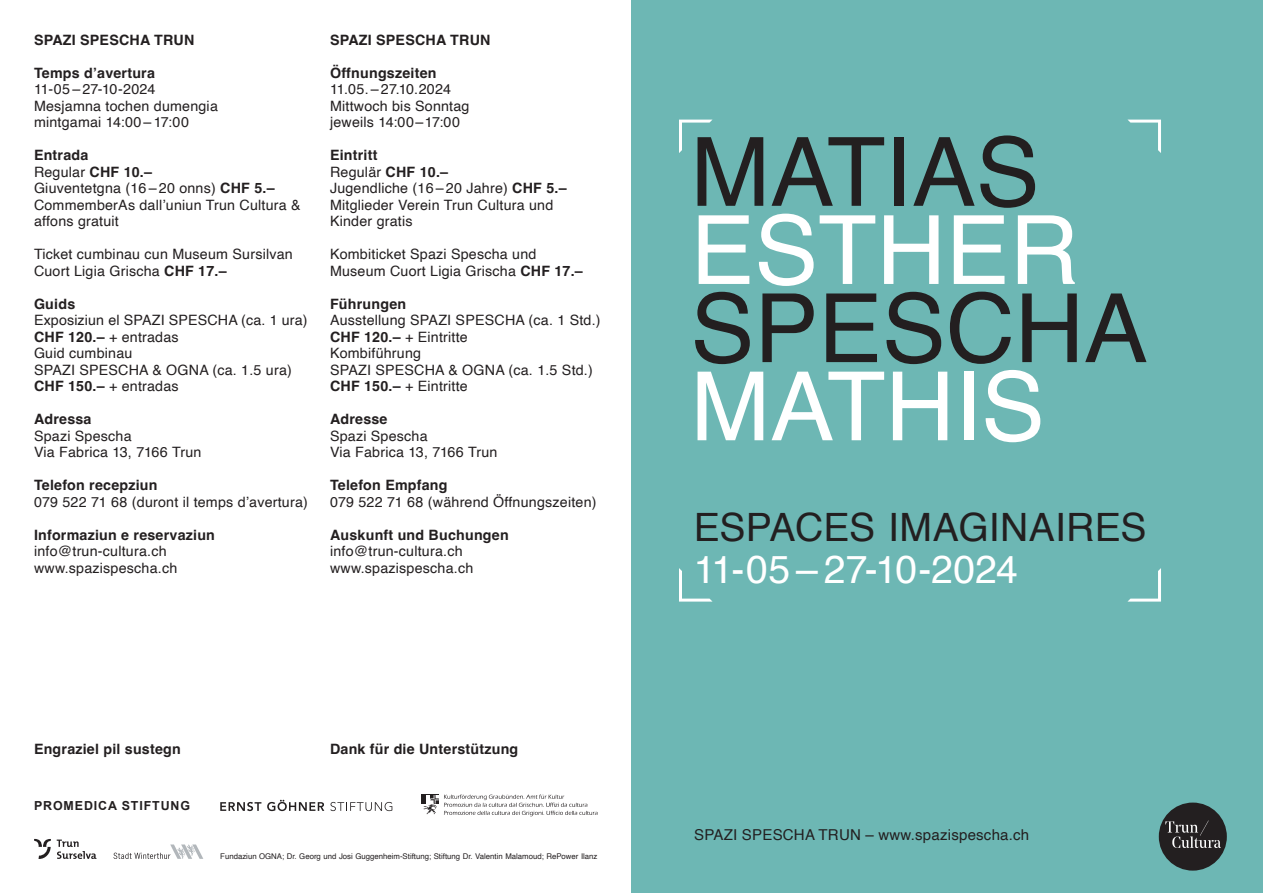
<style>
.page{position:relative;width:1263px;height:893px;background:#fff}
.page>*{position:absolute;margin:0;border:0;box-sizing:border-box;transform-origin:0 0}
.t1{font:95.7px "Helvetica";color:#231f20}
.t2{font:95.7px "Helvetica";color:#fff}
.t3{font:39px "Helvetica";letter-spacing:.005em;color:#231f20}
.t4{font:39px "Helvetica";color:#fff}
.t5{font:15px "Helvetica";letter-spacing:.015em;color:#231f20}
.t6{font:14.25px/16.5px "Helvetica";letter-spacing:.015em;color:#231f20}
.t7{font:700 14.25px "Helvetica";letter-spacing:.015em;color:#231f20}
.t8{font:700 12.45px "Arial";letter-spacing:.07em;color:#231f20}
.t9{font:7.8px "Helvetica";color:#231f20}
.s1{font-weight:700}
</style>
<div class="page">
<svg style="left:220px;top:802px;width:41px;height:9px"></svg>
<svg style="left:267px;top:800px;width:57px;height:11px"></svg>
<svg style="left:330px;top:802px;width:62px;height:9px"></svg>
<div style="left:421px;top:795px;width:18px;height:20px;background:#231f20"></div>
<div style="left:421px;top:804px;width:18px;height:10px;background:#fff"></div>
<svg style="left:423px;top:795px;width:174px;height:21px"></svg>
<svg style="left:34px;top:839px;width:17px;height:20px"></svg>
<svg style="left:57px;top:839px;width:39px;height:20px"></svg>
<svg style="left:113px;top:844px;width:90px;height:15px"></svg>
<div style="left:631px;top:0;width:632px;height:893px;background:#6db7b4"></div>
<div style="left:1159px;top:803px;width:68px;height:68px;background:#231f20;border-radius:50%"></div>
<svg style="left:1165px;top:820px;width:56px;height:28px"></svg>
<svg style="left:679px;top:120px;width:33px;height:33px"></svg>
<svg style="left:1127px;top:568px;width:34px;height:34px"></svg>
<svg style="left:1128px;top:120px;width:33px;height:33px"></svg>
<svg style="left:679px;top:568px;width:33px;height:34px"></svg>
<p class="t7" style="left:34px;top:31px;width:162px">SPAZI SPESCHA TRUN</p>
<p class="t7" style="left:34px;top:64px;width:122px">Temps d’avertura</p>
<p class="t6" style="left:34px;top:81px;width:185px">11-05 – 27-10-2024<br>Mesjamna tochen dumengia mintgamai 14:00 – 17:00</p>
<p class="t6" style="left:34px;top:147px;width:268px"><span class="s1">Entrada<br></span>Regular <span class="s1">CHF 10.–<br></span>Giuventetgna (16 – 20 onns) <span class="s1">CHF 5.–<br></span>CommemberAs dall’uniun Trun Cultura &amp; affons gratuit</p>
<p class="t6" style="left:34px;top:246px;width:260px">Ticket cumbinau cun Museum Sursilvan<br>Cuort Ligia Grischa <span class="s1">CHF 17.–</span></p>
<p class="t7" style="left:34px;top:295px;width:43px">Guids</p>
<p class="t6" style="left:34px;top:312px;width:275px">Exposiziun el SPAZI SPESCHA (ca. 1 ura)<br><span class="s1">CHF 120.–</span> + entradas<br>Guid cumbinau<br>SPAZI SPESCHA &amp; OGNA (ca. 1.5 ura)<br><span class="s1">CHF 150.–</span> + entradas</p>
<p class="t7" style="left:34px;top:411px;width:59px">Adressa</p>
<p class="t6" style="left:34px;top:428px;width:169px">Spazi Spescha<br>Via Fabrica 13, 7166 Trun</p>
<p class="t7" style="left:34px;top:477px;width:125px">Telefon recepziun</p>
<p class="t6" style="left:34px;top:494px;width:275px">079 522 71 68 (duront il temps d’avertura)</p>
<p class="t7" style="left:34px;top:526px;width:182px">Informaziun e reservaziun</p>
<p class="t6" style="left:34px;top:543px;width:145px">info@trun-cultura.ch www.spazispescha.ch</p>
<p class="t7" style="left:330px;top:31px;width:162px">SPAZI SPESCHA TRUN</p>
<p class="t7" style="left:330px;top:64px;width:108px">Öffnungszeiten</p>
<p class="t6" style="left:330px;top:81px;width:141px">11.05. – 27.10.2024<br>Mittwoch bis Sonntag jeweils 14:00 – 17:00</p>
<p class="t6" style="left:330px;top:147px;width:238px"><span class="s1">Eintritt<br></span>Regulär <span class="s1">CHF 10.–<br></span>Jugendliche (16 – 20 Jahre) <span class="s1">CHF 5.–<br></span>Mitglieder Verein Trun Cultura und<br>Kinder gratis</p>
<p class="t6" style="left:330px;top:246px;width:254px">Kombiticket Spazi Spescha und<br>Museum Cuort Ligia Grischa <span class="s1">CHF 17.–</span></p>
<p class="t7" style="left:330px;top:295px;width:78px">Führungen</p>
<p class="t6" style="left:330px;top:312px;width:272px">Ausstellung SPAZI SPESCHA (ca. 1 Std.)<br><span class="s1">CHF 120.–</span> + Eintritte<br>Kombiführung<br>SPAZI SPESCHA &amp; OGNA (ca. 1.5 Std.)<br><span class="s1">CHF 150.–</span> + Eintritte</p>
<p class="t7" style="left:330px;top:411px;width:59px">Adresse</p>
<p class="t6" style="left:330px;top:428px;width:169px">Spazi Spescha<br>Via Fabrica 13, 7166 Trun</p>
<p class="t7" style="left:330px;top:477px;width:119px">Telefon Empfang</p>
<p class="t6" style="left:330px;top:494px;width:268px">079 522 71 68 (während Öffnungszeiten)</p>
<p class="t7" style="left:330px;top:526px;width:180px">Auskunft und Buchungen</p>
<p class="t6" style="left:330px;top:543px;width:145px">info@trun-cultura.ch www.spazispescha.ch</p>
<p class="t7" style="left:34px;top:741px;width:148px">Engraziel pil sustegn</p>
<p class="t8" style="left:34px;top:797px;width:158px">PROMEDICA STIFTUNG</p>
<p class="t7" style="left:330px;top:741px;width:190px">Dank für die Unterstützung</p>
<p class="t9" style="left:220px;top:850px;width:379px">Fundaziun OGNA; Dr. Georg und Josi Guggenheim-Stiftung; Stiftung Dr. Valentin Malamoud; RePower Ilanz</p>
<h1 class="t1" style="left:690px;top:98px;width:351px">MATIAS</h1>
<h1 class="t2" style="left:690px;top:177px;width:389px">ESTHER</h1>
<h1 class="t1" style="left:690px;top:255px;width:459px">SPESCHA</h1>
<h1 class="t2" style="left:690px;top:333px;width:356px">MATHIS</h1>
<h2 class="t3" style="left:694px;top:497px;width:454px">ESPACES IMAGINAIRES</h2>
<h2 class="t4" style="left:694px;top:539px;width:326px">11-05 – 27-10-2024</h2>
<p class="t5" style="left:694px;top:824px;width:337px">SPAZI SPESCHA TRUN – www.spazispescha.ch</p>
</div>
